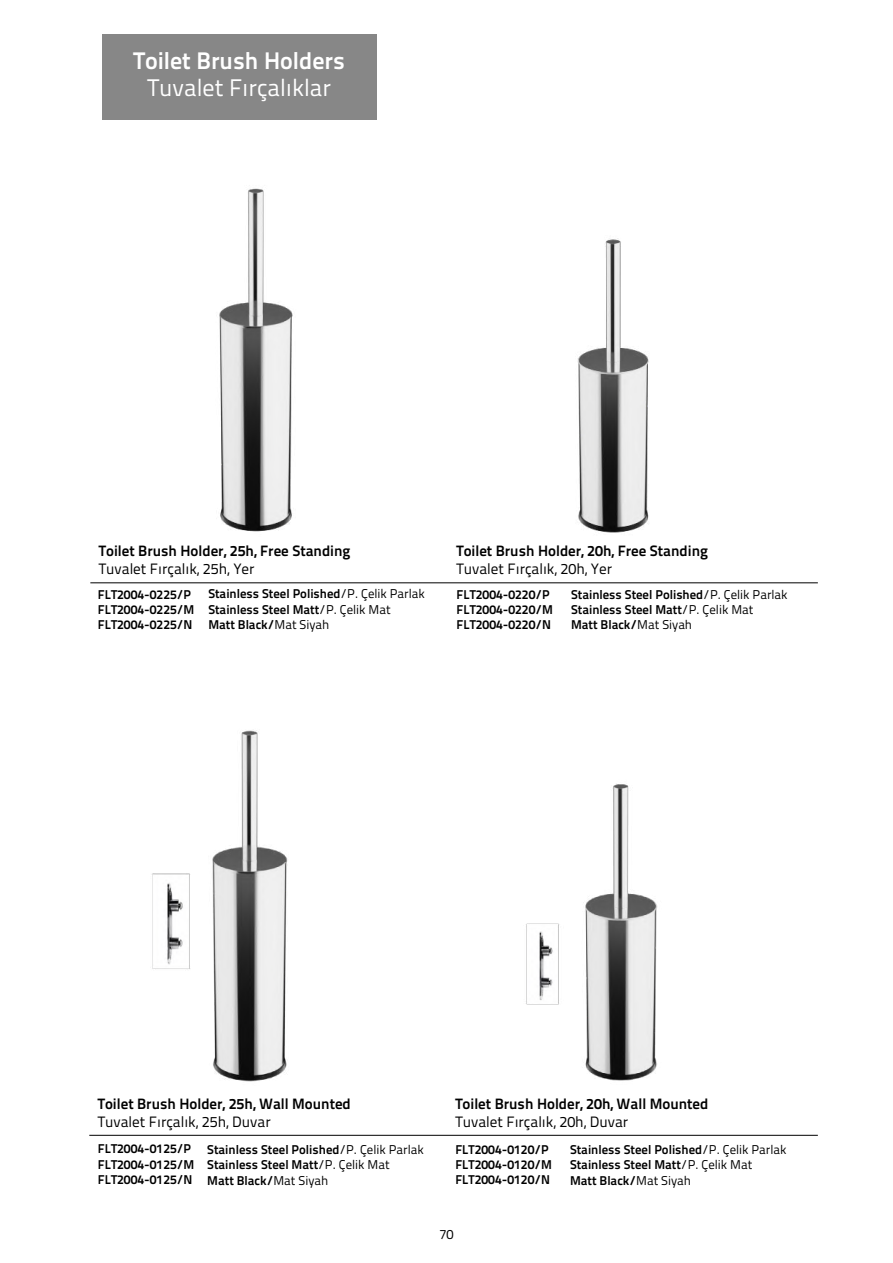
<style>
.page{position:relative;width:893px;height:1263px;background:#fff}
.page>*{position:absolute;margin:0;border:0;box-sizing:border-box;transform-origin:0 0}
.t1{font:24px "Titillium Text 25 L 800 wt";color:#fff}
.t2{font:24px "Titillium Text 25 L 400 wt";color:#fff}
.t3{font:15px "Titillium Text 25 L 800 wt";color:#000}
.t4{font:15px "Titillium Text 25 L 400 wt";color:#000}
.t5{font:13.5px "Titillium Text 25 L 400 wt";color:#000}
.t6{font:12.75px/15.3px "Titillium Text 25 L 800 wt";color:#000}
.s1{font-family:"Titillium Text 25 L 400 wt"}
</style>
<div class="page">
<img style="left:473px;top:238px;width:290px;height:346px">
<img style="left:219px;top:188px;width:74px;height:344px">
<img style="left:526px;top:783px;width:132px;height:298px">
<img style="left:152px;top:730px;width:136px;height:352px">
<div style="left:102px;top:34px;width:274px;height:85px;background:#878787"></div>
<hr style="left:90px;top:582px;width:728px;height:1px;background:#000">
<hr style="left:89px;top:1135px;width:729px;height:1px;background:#000">
<h1 class="t1" style="left:133px;top:42px;width:213px">Toilet Brush Holders</h1>
<h1 class="t2" style="left:147px;top:70px;width:185px">Tuvalet Fırçalıklar</h1>
<p class="t3" style="left:99px;top:539px;width:253px">Toilet Brush Holder, 25h, Free Standing</p>
<p class="t4" style="left:99px;top:558px;width:157px">Tuvalet Fırçalık, 25h, Yer</p>
<p class="t3" style="left:456px;top:539px;width:253px">Toilet Brush Holder, 20h, Free Standing</p>
<p class="t4" style="left:456px;top:558px;width:157px">Tuvalet Fırçalık, 20h, Yer</p>
<p class="t6" style="left:208px;top:585px;width:218px">Stainless Steel Polished<span class="s1">/P. Çelik Parlak<br></span>Stainless Steel Matt<span class="s1">/P. Çelik Mat<br></span>Matt Black/<span class="s1">Mat Siyah</span></p>
<p class="t6" style="left:98px;top:586px;width:98px">FLT2004-0225/P<br>FLT2004-0225/M<br>FLT2004-0225/N</p>
<p class="t6" style="left:456px;top:586px;width:98px">FLT2004-0220/P<br>FLT2004-0220/M<br>FLT2004-0220/N</p>
<p class="t6" style="left:571px;top:586px;width:218px">Stainless Steel Polished<span class="s1">/P. Çelik Parlak<br></span>Stainless Steel Matt<span class="s1">/P. Çelik Mat<br></span>Matt Black/<span class="s1">Mat Siyah</span></p>
<p class="t3" style="left:98px;top:1092px;width:255px">Toilet Brush Holder, 25h, Wall Mounted</p>
<p class="t4" style="left:98px;top:1110px;width:174px">Tuvalet Fırçalık, 25h, Duvar</p>
<p class="t3" style="left:455px;top:1092px;width:255px">Toilet Brush Holder, 20h, Wall Mounted</p>
<p class="t4" style="left:455px;top:1110px;width:174px">Tuvalet Fırçalık, 20h, Duvar</p>
<p class="t6" style="left:98px;top:1140px;width:98px">FLT2004-0125/P<br>FLT2004-0125/M<br>FLT2004-0125/N</p>
<p class="t6" style="left:455px;top:1141px;width:98px">FLT2004-0120/P<br>FLT2004-0120/M<br>FLT2004-0120/N</p>
<p class="t6" style="left:207px;top:1141px;width:218px">Stainless Steel Polished<span class="s1">/P. Çelik Parlak<br></span>Stainless Steel Matt<span class="s1">/P. Çelik Mat<br></span>Matt Black/<span class="s1">Mat Siyah</span></p>
<p class="t6" style="left:570px;top:1141px;width:218px">Stainless Steel Polished<span class="s1">/P. Çelik Parlak<br></span>Stainless Steel Matt<span class="s1">/P. Çelik Mat<br></span>Matt Black/<span class="s1">Mat Siyah</span></p>
<p class="t5" style="left:439px;top:1224px;width:16px">70</p>
</div>
